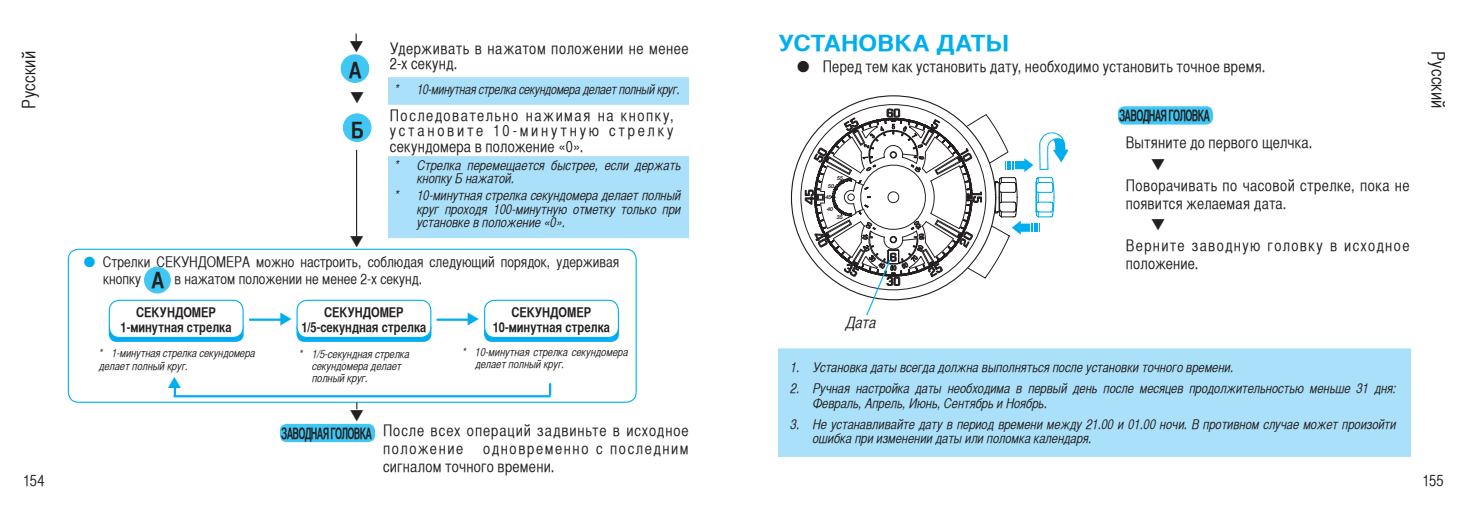
<style>
.page{position:relative;width:1467px;height:511px;background:#fff}
.page>*{position:absolute;margin:0;border:0;box-sizing:border-box;transform-origin:0 0}
.t1{font:22.5px "Helvetica CY Bold";color:#00aeef;scale:1.3 1}
.t2{font:22.5px "Helvetica CY Bold";color:#231f20}
.t3{font:18px "Helvetica CY Plain";letter-spacing:.015em;color:#231f20}
.t4{font:15.75px/15.8px "Helvetica CY Plain";letter-spacing:.025em;color:#231f20}
.t5{font:15.75px/18px "Helvetica CY Plain";letter-spacing:.06em;color:#231f20}
.t6{font:15.75px/18px "Helvetica CY Plain";letter-spacing:.085em;color:#231f20}
.t7{font:15.75px "Helvetica CY Bold";letter-spacing:-.06em;color:#231f20;scale:.7 1}
.t8{font:15.75px "Helvetica CY Oblique";color:#231f20}
.t9{font:14.62px/17.6px "Helvetica CY Plain";color:#231f20}
.t10{font:13.5px/13.5px "Helvetica CY Oblique";color:#231f20}
.t11{font:13.5px/14.8px "Helvetica CY Bold";color:#231f20;text-align:center}
.t12{font:13.5px "Helvetica CY Oblique";letter-spacing:-.02em;color:#231f20}
.t13{font:11.25px/12.4px "Helvetica CY Oblique";color:#231f20}
.t14{font:italic 700 5.4px/11.5px "Helvetica Neue";color:#231f20;text-align:center}
.s1{color:#00aeef}
.s2{font-family:"Helvetica CY Bold";font-size:22.5px}
</style>
<div class="page">
<div style="left:68px;top:248px;width:569px;height:154px;border:1px solid #00aeef;border-radius:10px"></div>
<svg style="left:791px;top:96px;width:205px;height:203px"></svg>
<div style="left:145px;top:267px;width:25px;height:26px;background:#40c7f4;border-radius:50%"></div>
<div style="left:144px;top:266px;width:27px;height:27px;border:1px solid #40c7f4;border-radius:50%"></div>
<div style="left:297px;top:320px;width:134px;height:21px;border:2px solid #00aeef;border-radius:7px"></div>
<div style="left:297px;top:300px;width:134px;height:37px;background:#fff;border-radius:10px"></div>
<div style="left:297px;top:299px;width:134px;height:39px;border:1px solid #00aeef;border-radius:10px"></div>
<hr style="left:249px;top:318px;width:35px;height:2px;background:#00aeef">
<div style="left:484px;top:320px;width:135px;height:21px;border:2px solid #00aeef;border-radius:7px"></div>
<div style="left:485px;top:300px;width:133px;height:37px;background:#fff;border-radius:10px"></div>
<div style="left:484px;top:299px;width:135px;height:39px;border:1px solid #00aeef;border-radius:10px"></div>
<hr style="left:437px;top:318px;width:35px;height:2px;background:#00aeef">
<hr style="left:174px;top:395px;width:377px;height:2px;background:#00aeef">
<svg style="left:549px;top:383px;width:2px;height:12px"></svg>
<div style="left:778px;top:348px;width:633px;height:108px;background:#aae0f9;border:1px solid #aae0f9"></div>
<div style="left:388px;top:156px;width:301px;height:82px;background:#aae0f9;border:1px solid #aae0f9"></div>
<div style="left:109px;top:320px;width:135px;height:21px;border:2px solid #00aeef;border-radius:7px"></div>
<div style="left:109px;top:300px;width:134px;height:37px;background:#fff;border-radius:10px"></div>
<div style="left:109px;top:299px;width:135px;height:39px;border:1px solid #00aeef;border-radius:10px"></div>
<div style="left:388px;top:77px;width:301px;height:27px;background:#aae0f9;border:1px solid #aae0f9"></div>
<div style="left:343px;top:114px;width:28px;height:27px;background:#40c7f4;border-radius:50%"></div>
<div style="left:343px;top:113px;width:28px;height:29px;border:1px solid #40c7f4;border-radius:50%"></div>
<div style="left:341px;top:55px;width:28px;height:27px;background:#40c7f4;border-radius:50%"></div>
<div style="left:341px;top:54px;width:28px;height:29px;border:1px solid #40c7f4;border-radius:50%"></div>
<hr style="left:356px;top:150px;width:1px;height:88px;background:#231f20">
<svg style="left:805px;top:108px;width:263px;height:208px"></svg>
<div style="left:280px;top:423px;width:95px;height:18px;background:#40c7f4;border-radius:7px"></div>
<div style="left:1118px;top:106px;width:95px;height:18px;background:#40c7f4;border-radius:7px"></div>
<svg style="left:173px;top:380px;width:8px;height:16px"></svg>
<svg style="left:350px;top:402px;width:13px;height:8px"></svg>
<svg style="left:355px;top:33px;width:2px;height:14px"></svg>
<h1 class="t1" style="left:778px;top:30px;width:179px">УСТАНОВКА ДАТЫ</h1>
<p class="t4" style="left:797px;top:59px;width:470px">● Перед тем как установить дату, необходимо установить точное время.</p>
<p class="t4" style="left:390px;top:40px;width:300px">Удерживать в нажатом положении не менее<br>2-х секунд.</p>
<h2 class="t3" style="left:19px;top:108px;width:59px;rotate:-90deg">Русский</h2>
<h2 class="t3" style="left:1448px;top:51px;width:59px;rotate:90deg">Русский</h2>
<h1 class="t2" style="left:348px;top:57px;width:15px">A</h1>
<p class="t12" style="left:395px;top:81px;width:287px">* 10-минутная стрелка секундомера делает полный круг.</p>
<p class="t4" style="left:390px;top:107px;width:285px;text-align:justify">Последовательно нажимая на кнопку, установите 10-минутную стрелку секундомера в положение «0».</p>
<p class="t7" style="left:1119px;top:106px;width:132px">ЗАВОДНАЯ ГОЛОВКА</p>
<h1 class="t2" style="left:351px;top:116px;width:12px">Б</h1>
<p class="t4" style="left:1126px;top:135px;width:188px">Вытяните до первого щелчка.</p>
<p class="t4" style="left:1126px;top:176px;width:285px;line-height:18px">Поворачивать по часовой стрелке, пока не появится желаемая дата.</p>
<p class="t6" style="left:1126px;top:236px;width:285px">Верните заводную головку в исходное положение.</p>
<p class="t10" style="left:417px;top:158px;width:266px;text-indent:-22px">* Стрелка перемещается быстрее, если держать кнопку Б нажатой.</p>
<p class="t10" style="left:417px;top:188px;width:266px;text-align:justify;text-indent:-22px">* 10-минутная стрелка секундомера делает полный круг проходя 100-минутную отметку только при установке в положение «0».</p>
<p class="t14" style="left:837px;top:172px;width:8px">55</p>
<p class="t14" style="left:826px;top:180px;width:10px">50<br>45<br>40</p>
<p class="t14" style="left:837px;top:210px;width:8px">35</p>
<p class="t9" style="left:103px;top:252px;width:518px;text-indent:-19px"><span class="s1">●</span> Стрелки СЕКУНДОМЕРА можно настроить, соблюдая следующий порядок, удерживая кнопку <span class="s2">A</span> в нажатом положении не менее 2-х секунд.</p>
<p class="t11" style="left:301px;top:304px;width:127px">СЕКУНДОМЕР<br>1/5-секундная стрелка</p>
<p class="t11" style="left:493px;top:304px;width:119px">СЕКУНДОМЕР<br>10-минутная стрелка</p>
<p class="t13" style="left:312px;top:347px;width:99px;text-indent:-13px">* 1/5-секундная стрелка секундомера делает полный круг.</p>
<p class="t13" style="left:476px;top:345px;width:154px;text-indent:-13px">* 10-минутная стрелка секундомера делает полный круг.</p>
<p class="t5" style="left:383px;top:420px;width:307px">После всех операций задвиньте в исходное положение</p>
<p class="t11" style="left:121px;top:304px;width:113px">СЕКУНДОМЕР<br>1-минутная стрелка</p>
<p class="t8" style="left:846px;top:313px;width:32px">Дaта</p>
<p class="t10" style="left:791px;top:360px;width:445px">1. Установка даты всегда должна выполняться после установки точного времени.</p>
<p class="t10" style="left:813px;top:380px;width:585px;line-height:14.6px;text-indent:-22px">2. Ручная настройка даты необходима в первый день после месяцев продолжительностью меньше 31 дня:<br>Февраль, Апрель, Июнь, Сентябрь и Ноябрь.</p>
<p class="t10" style="left:813px;top:416px;width:585px;line-height:14.6px;text-indent:-22px">3. Не устанавливайте дату в период времени между 21.00 и 01.00 ночи. В противном случае может произойти ошибка при изменении даты или поломка календаря.</p>
<p class="t13" style="left:99px;top:346px;width:158px">* 1-минутная стрелка секундомера делает полный круг.</p>
<p class="t7" style="left:281px;top:423px;width:132px">ЗАВОДНАЯ ГОЛОВКА</p>
<p class="t5" style="left:383px;top:438px;width:307px;text-indent:100px">одновременно с последним сигналом точного времени.</p>
<p class="t4" style="left:23px;top:472px;width:23px">154</p>
<p class="t4" style="left:1422px;top:472px;width:23px">155</p>
</div>
